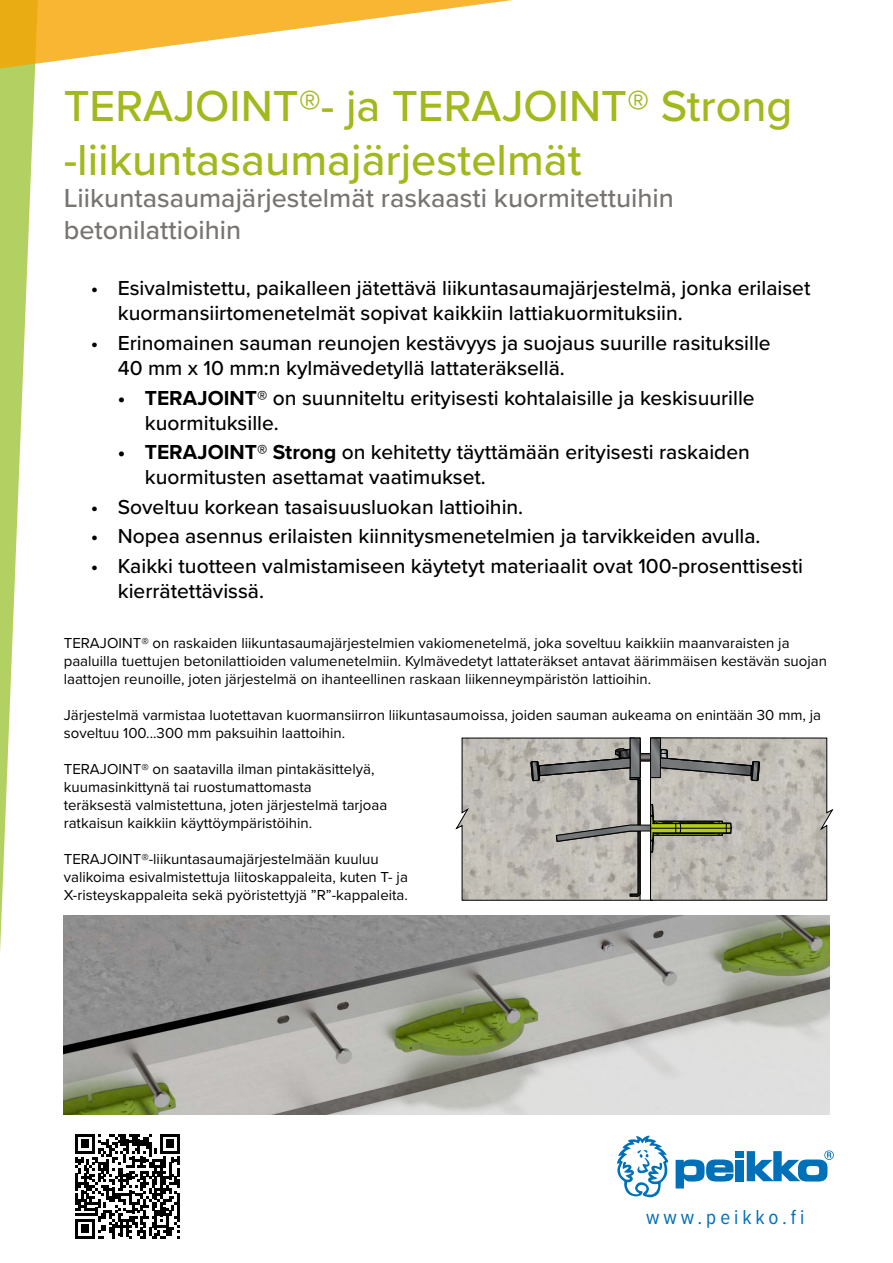
<style>
.page{position:relative;width:893px;height:1263px;background:#fff}
.page>*{position:absolute;margin:0;border:0;box-sizing:border-box;transform-origin:0 0}
.t1{font:500 45px/54px "Proxima Nova";color:#a3b81c}
.t2{font:500 27px/32.4px "Proxima Nova";color:#787472}
.t3{font:500 21px/25.2px "Proxima Nova";color:#000}
.t4{font:21px "Proxima Nova Cond";letter-spacing:.19em;color:#0071b9}
.t5{font:15px/18px "Proxima Nova";color:#000}
.s1{font-weight:700}
</style>
<div class="page">
<svg style="left:456px;top:738px;width:377px;height:163px;background:#b4b1a9"></svg>
<img style="left:64px;top:915px;width:765px;height:199px">
<svg style="left:0;top:70px;width:35px;height:882px;fill:#b2d162"></svg>
<svg style="left:0;top:0;width:512px;height:70px"></svg>
<svg style="left:75px;top:1134px;width:105px;height:105px"></svg>
<svg style="left:676px;top:1159px;width:57px;height:29px"></svg>
<div style="left:735px;top:1151px;width:9px;height:7px;background:#0071b9"></div>
<div style="left:735px;top:1160px;width:9px;height:21px;background:#0071b9"></div>
<svg style="left:747px;top:1150px;width:87px;height:31px"></svg>
<svg style="left:617px;top:1135px;width:51px;height:62px"></svg>
<h1 class="t1" style="left:64px;top:77px;width:730px">TERAJOINT®- ja TERAJOINT® Strong -liikuntasaumajärjestelmät</h1>
<h2 class="t2" style="left:64px;top:181px;width:612px">Liikuntasaumajärjestelmät raskaasti kuormitettuihin betonilattioihin</h2>
<h3 class="t3" style="left:118px;top:275px;width:694px;text-indent:-27px">• Esivalmistettu, paikalleen jätettävä liikuntasaumajärjestelmä, jonka erilaiset kuormansiirtomenetelmät sopivat kaikkiin lattiakuormituksiin.</h3>
<h3 class="t3" style="left:118px;top:329px;width:654px;text-indent:-27px">• Erinomainen sauman reunojen kestävyys ja suojaus suurille rasituksille<br>40 mm x 10 mm:n kylmävedetyllä lattateräksellä.</h3>
<h3 class="t3" style="left:145px;top:384px;width:611px;text-indent:-27px"><span class="s1">• TERAJOINT®</span> on suunniteltu erityisesti kohtalaisille ja keskisuurille kuormituksille.</h3>
<h3 class="t3" style="left:145px;top:439px;width:607px;text-indent:-27px"><span class="s1">• TERAJOINT® Strong</span> on kehitetty täyttämään erityisesti raskaiden kuormitusten asettamat vaatimukset.</h3>
<h3 class="t3" style="left:91px;top:493px;width:434px">• Soveltuu korkean tasaisuusluokan lattioihin.</h3>
<h3 class="t3" style="left:91px;top:523px;width:671px">• Nopea asennus erilaisten kiinnitysmenetelmien ja tarvikkeiden avulla.</h3>
<h3 class="t3" style="left:118px;top:552px;width:687px;text-indent:-27px">• Kaikki tuotteen valmistamiseen käytetyt materiaalit ovat 100-prosenttisesti kierrätettävissä.</h3>
<p class="t5" style="left:64px;top:633px;width:765px">TERAJOINT® on raskaiden liikuntasaumajärjestelmien vakiomenetelmä, joka soveltuu kaikkiin maanvaraisten ja paaluilla tuettujen betonilattioiden valumenetelmiin. Kylmävedetyt lattateräkset antavat äärimmäisen kestävän suojan laattojen reunoille, joten järjestelmä on ihanteellinen raskaan liikenneympäristön lattioihin.</p>
<p class="t5" style="left:64px;top:705px;width:759px">Järjestelmä varmistaa luotettavan kuormansiirron liikuntasaumoissa, joiden sauman aukeama on enintään 30 mm, ja soveltuu 100...300 mm paksuihin laattoihin.</p>
<p class="t5" style="left:64px;top:759px;width:325px">TERAJOINT® on saatavilla ilman pintakäsittelyä, kuumasinkittynä tai ruostumattomasta<br>teräksestä valmistettuna, joten järjestelmä tarjoaa ratkaisun kaikkiin käyttöympäristöihin.</p>
<p class="t5" style="left:64px;top:849px;width:346px">TERAJOINT®-liikuntasaumajärjestelmään kuuluu valikoima esivalmistettuja liitoskappaleita, kuten T- ja<br>X-risteyskappaleita sekä pyöristettyjä ”R”-kappaleita.</p>
<h3 class="t4" style="left:646px;top:1202px;width:160px">www.peikko.fi</h3>
</div>
